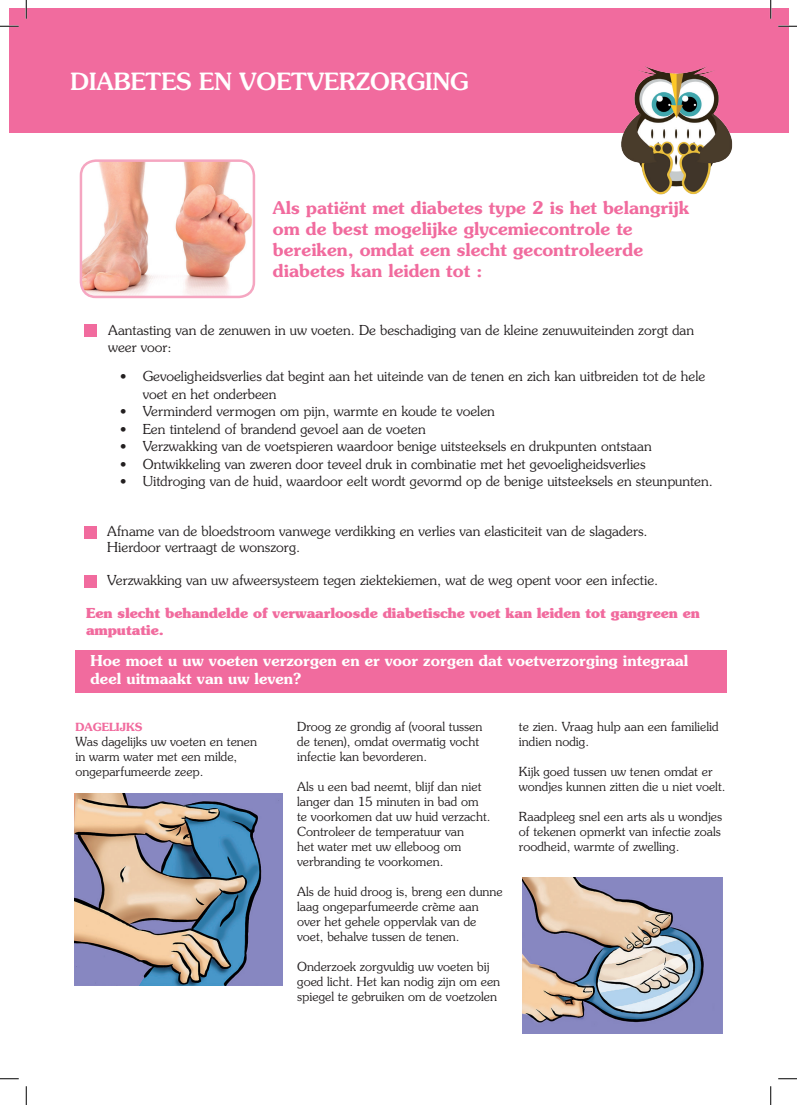
<style>
.page{position:relative;width:797px;height:1105px;background:#fff}
.page>*{position:absolute;margin:0;border:0;box-sizing:border-box;transform-origin:0 0}
.t1{font:500 23.75px "Souvenir Std";color:#fff}
.t2{font:600 17.5px/21px "Souvenir Std";color:#f16b9e}
.t3{font:600 15px/18px "Souvenir Std";color:#fff}
.t4{font:300 13.75px/16.5px "Souvenir Std";color:#231f20}
.t5{font:700 13.75px/16.5px "Souvenir Std";color:#f16b9e}
.t6{font:300 12.5px/15px "Souvenir Std";color:#231f20}
.t7{font:600 11.25px "Souvenir Std";color:#f16b9e}
</style>
<div class="page">
<div style="left:9px;top:9px;width:779px;height:124px;background:#f16b9e"></div>
<img style="left:621px;top:66px;width:112px;height:129px">
<img style="left:82px;top:162px;width:171px;height:135px">
<div style="left:80px;top:159px;width:175px;height:139px;border:2px solid #f5a6c1;border-radius:15px"></div>
<div style="left:84px;top:526px;width:13px;height:13px;background:#f16b9e"></div>
<div style="left:84px;top:575px;width:13px;height:13px;background:#f16b9e"></div>
<img style="left:74px;top:793px;width:208px;height:192px">
<div style="left:75px;top:650px;width:652px;height:42px;background:#f16b9e"></div>
<img style="left:522px;top:878px;width:200px;height:156px">
<div style="left:84px;top:324px;width:13px;height:13px;background:#f16b9e"></div>
<svg style="left:0;top:25px;width:19px;height:2px"></svg>
<svg style="left:778px;top:25px;width:19px;height:2px"></svg>
<svg style="left:0;top:1078px;width:19px;height:1px"></svg>
<svg style="left:778px;top:1078px;width:19px;height:1px"></svg>
<svg style="left:25px;top:0;width:2px;height:19px"></svg>
<svg style="left:25px;top:1086px;width:2px;height:19px"></svg>
<svg style="left:770px;top:0;width:1px;height:19px"></svg>
<svg style="left:770px;top:1086px;width:1px;height:19px"></svg>
<h1 class="t1" style="left:71px;top:67px;width:399px">DIABETES EN VOETVERZORGING</h1>
<h2 class="t2" style="left:273px;top:197px;width:418px">Als patiënt met diabetes type 2 is het belangrijk om de best mogelijke glycemiecontrole te bereiken, omdat een slecht gecontroleerde diabetes kan leiden tot :</h2>
<p class="t4" style="left:108px;top:322px;width:587px">Aantasting van de zenuwen in uw voeten. De beschadiging van de kleine zenuwuiteinden zorgt dan weer voor:</p>
<p class="t4" style="left:143px;top:367px;width:564px;line-height:17.5px;text-indent:-22px">• Gevoeligheidsverlies dat begint aan het uiteinde van de tenen en zich kan uitbreiden tot de hele voet en het onderbeen</p>
<p class="t4" style="left:120px;top:403px;width:376px">• Verminderd vermogen om pijn, warmte en koude te voelen</p>
<p class="t4" style="left:120px;top:421px;width:307px">• Een tintelend of brandend gevoel aan de voeten</p>
<p class="t4" style="left:120px;top:438px;width:533px">• Verzwakking van de voetspieren waardoor benige uitsteeksels en drukpunten ontstaan</p>
<p class="t4" style="left:120px;top:456px;width:527px">• Ontwikkeling van zweren door teveel druk in combinatie met het gevoeligheidsverlies</p>
<p class="t4" style="left:120px;top:473px;width:594px">• Uitdroging van de huid, waardoor eelt wordt gevormd op de benige uitsteeksels en steunpunten.</p>
<p class="t4" style="left:107px;top:523px;width:542px">Afname van de bloedstroom vanwege verdikking en verlies van elasticiteit van de slagaders.<br>Hierdoor vertraagt de wonszorg.</p>
<p class="t4" style="left:107px;top:572px;width:552px">Verzwakking van uw afweersysteem tegen ziektekiemen, wat de weg opent voor een infectie.</p>
<p class="t5" style="left:86px;top:605px;width:615px">Een slecht behandelde of verwaarloosde diabetische voet kan leiden tot gangreen en amputatie.</p>
<p class="t3" style="left:91px;top:651px;width:599px">Hoe moet u uw voeten verzorgen en er voor zorgen dat voetverzorging integraal deel uitmaakt van uw leven?</p>
<p class="t7" style="left:75px;top:720px;width:69px">DAGELIJKS</p>
<p class="t6" style="left:75px;top:734px;width:183px">Was dagelijks uw voeten en tenen in warm water met een milde, ongeparfumeerde zeep.</p>
<p class="t6" style="left:297px;top:719px;width:187px">Droog ze grondig af (vooral tussen de tenen), omdat overmatig vocht infectie kan bevorderen.</p>
<p class="t6" style="left:297px;top:779px;width:195px">Als u een bad neemt, blijf dan niet langer dan 15 minuten in bad om te voorkomen dat uw huid verzacht.<br>Controleer de temperatuur van<br>het water met uw elleboog om verbranding te voorkomen.</p>
<p class="t6" style="left:297px;top:884px;width:207px">Als de huid droog is, breng een dunne laag ongeparfumeerde crème aan over het gehele oppervlak van de voet, behalve tussen de tenen.</p>
<p class="t6" style="left:297px;top:959px;width:205px">Onderzoek zorgvuldig uw voeten bij goed licht. Het kan nodig zijn om een spiegel te gebruiken om de voetzolen</p>
<p class="t6" style="left:519px;top:719px;width:201px">te zien. Vraag hulp aan een familielid indien nodig.</p>
<p class="t6" style="left:519px;top:764px;width:208px">Kijk goed tussen uw tenen omdat er wondjes kunnen zitten die u niet voelt.</p>
<p class="t6" style="left:519px;top:809px;width:205px;text-align:justify">Raadpleeg snel een arts als u wondjes of tekenen opmerkt van infectie zoals roodheid, warmte of zwelling.</p>
</div>
